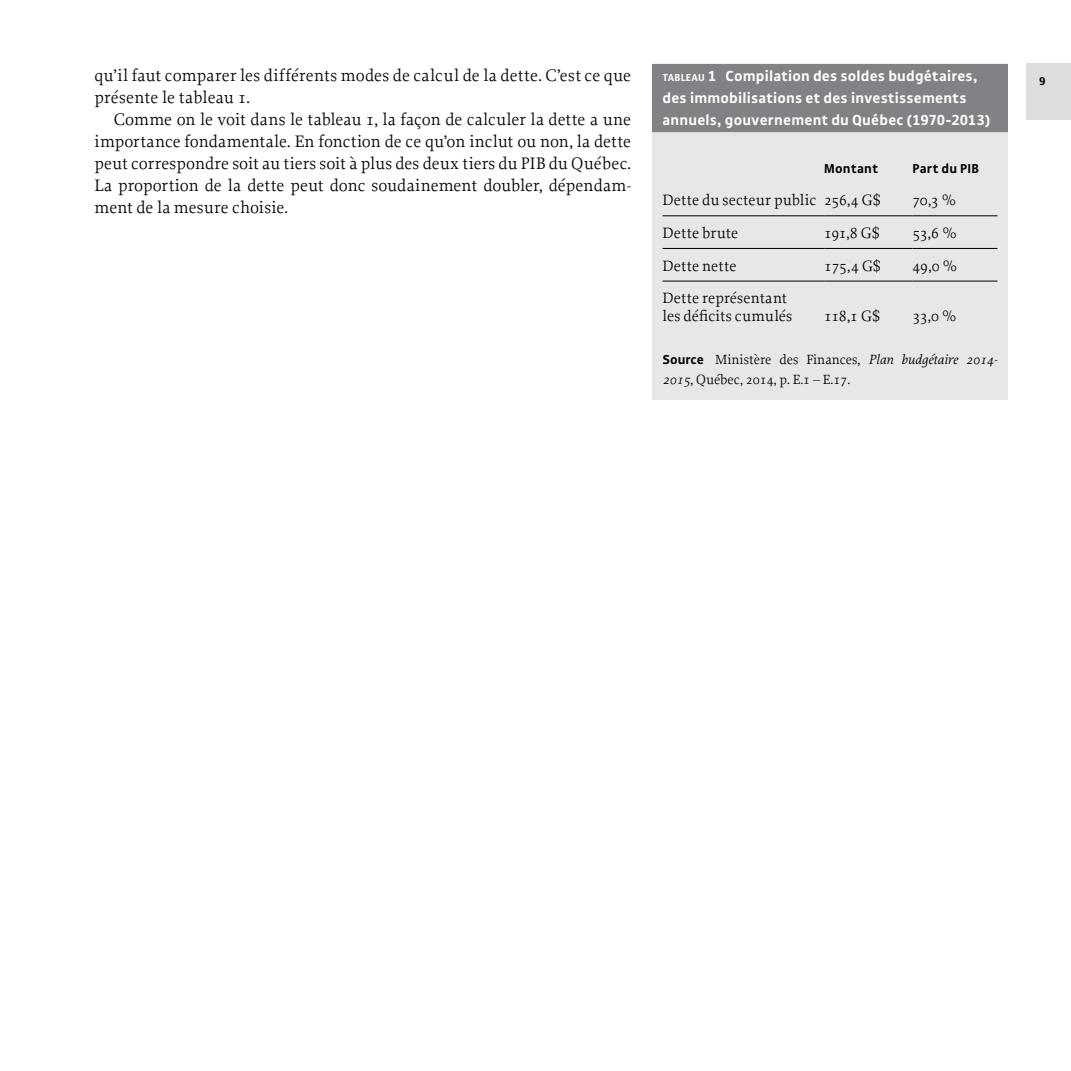
<style>
.page{position:relative;width:1071px;height:1071px;background:#fff}
.page>*{position:absolute;margin:0;border:0;box-sizing:border-box;transform-origin:0 0}
.t1{font:17.5px "Proforma";letter-spacing:.005em;color:#000}
.t2{font:15.75px/17.5px "Proforma";letter-spacing:.005em;color:#000}
.t3{font:700 15.75px/21.9px "Gak Sans";letter-spacing:.01em;color:#fff}
.t4{font:14px/19.2px "Proforma";color:#000}
.t5{font:700 14px "Gak Sans";letter-spacing:.015em;color:#000}
.t6{font:700 12.25px "Gak Sans";color:#000}
.s1{font-size:11.03px}
.s2{font-style:inherit}
.s3{font-family:"Gak Sans";font-weight:700}
.s4{font-style:italic}
</style>
<div class="page">
<div style="left:1027px;top:63px;width:44px;height:57px;background:#dcddde"></div>
<div style="left:652px;top:64px;width:356px;height:335px;background:#e6e7e8"></div>
<div style="left:652px;top:64px;width:356px;height:68px;background:#808285"></div>
<hr style="left:663px;top:216px;width:161px;height:1px;background:#000">
<hr style="left:824px;top:216px;width:88px;height:1px;background:#000">
<hr style="left:912px;top:216px;width:86px;height:1px;background:#000">
<hr style="left:663px;top:248px;width:161px;height:1px;background:#000">
<hr style="left:824px;top:248px;width:88px;height:1px;background:#000">
<hr style="left:912px;top:248px;width:86px;height:1px;background:#000">
<hr style="left:663px;top:281px;width:161px;height:1px;background:#000">
<hr style="left:824px;top:281px;width:88px;height:1px;background:#000">
<hr style="left:912px;top:281px;width:86px;height:1px;background:#000">
<p class="t1" style="left:94px;top:65px;width:538px">qu’il faut comparer les différents modes de calcul de la dette. C’est ce que</p>
<p class="t6" style="left:1039px;top:74px;width:8px">9</p>
<p class="t1" style="left:94px;top:87px;width:157px">présente le tableau 1.</p>
<p class="t1" style="left:114px;top:109px;width:519px">Comme on le voit dans le tableau 1, la façon de calculer la dette a une</p>
<p class="t1" style="left:94px;top:131px;width:538px">importance fondamentale. En fonction de ce qu’on inclut ou non, la dette</p>
<p class="t1" style="left:94px;top:152px;width:538px">peut correspondre soit au tiers soit à plus des deux tiers du PIB du Québec.</p>
<p class="t1" style="left:94px;top:174px;width:538px">La proportion de la dette peut donc soudainement doubler, dépendam-</p>
<p class="t1" style="left:94px;top:196px;width:195px">ment de la mesure choisie.</p>
<p class="t3" style="left:663px;top:65px;width:329px"><span class="s1">TABLEAU</span> <span class="s2">1</span> Compilation des soldes budgétaires, des immobilisations et des investissements annuels, gouvernement du Québec (1970-2013)</p>
<p class="t5" style="left:824px;top:160px;width:55px">Montant</p>
<p class="t5" style="left:912px;top:160px;width:68px">Part du PIB</p>
<p class="t2" style="left:663px;top:191px;width:220px">Dette du secteur public 256,4 G$</p>
<p class="t2" style="left:912px;top:191px;width:45px">70,3 %</p>
<p class="t2" style="left:663px;top:224px;width:77px">Dette brute</p>
<p class="t2" style="left:824px;top:224px;width:57px">191,8 G$</p>
<p class="t2" style="left:912px;top:224px;width:46px">53,6 %</p>
<p class="t2" style="left:663px;top:256px;width:75px">Dette nette</p>
<p class="t2" style="left:824px;top:256px;width:58px">175,4 G$</p>
<p class="t2" style="left:912px;top:256px;width:46px">49,0 %</p>
<p class="t2" style="left:663px;top:289px;width:131px">Dette représentant les déficits cumulés</p>
<p class="t2" style="left:824px;top:307px;width:57px">118,1 G$</p>
<p class="t2" style="left:912px;top:307px;width:46px">33,0 %</p>
<p class="t4" style="left:663px;top:350px;width:336px"><span class="s3">Source</span> Ministère des Finances, <span class="s4">Plan budgétaire 2014-<br>2015</span>, Québec, 2014, p. E.1 – E.17.</p>
</div>
